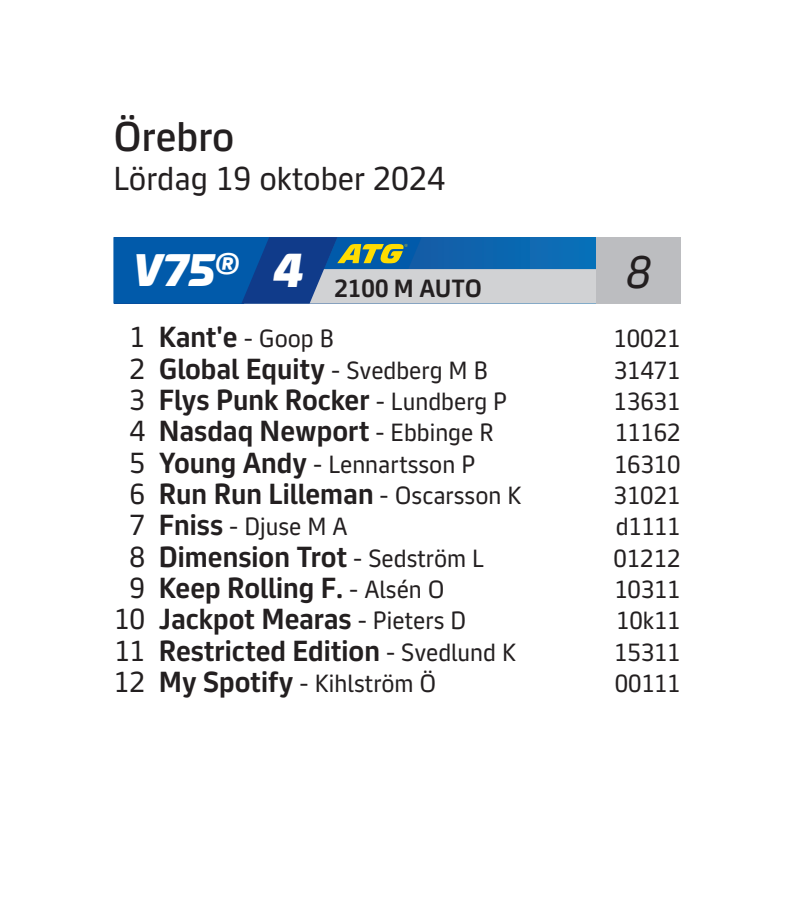
<style>
.page{position:relative;width:794px;height:908px;background:#fff}
.page>*{position:absolute;margin:0;border:0;box-sizing:border-box;transform-origin:0 0}
.t1{font:46px "ATG Rubrik";color:#fff}
.t2{font:44px "ATG Rubrik";color:#fff}
.t3{font:italic 44px "ATG Text";color:#231f20}
.t4{font:500 40px "ATG Text";color:#231f20}
.t5{font:32px "ATG Text";color:#231f20}
.HorseAndRider{font:700 28px "ATG Text";color:#231f20}
.S_REKORD{font:28px "ATG Text";color:#231f20}
.S_REKORD-2{font:24px "ATG Text";letter-spacing:-.01em;color:#231f20}
.HorseAndRider-2{font:24px "ATG Text";color:#231f20}
.t6{font:700 24px "ATG Text";color:#231f20}
.s1{font-weight:400;font-size:24px}
.s2{font-weight:700;font-size:28px}
</style>
<div class="page">
<div style="left:595px;top:237px;width:85px;height:66px;background:#bcbdc0"></div>
<svg style="left:113px;top:237px;width:483px;height:66px"></svg>
<p class="t4" style="left:113px;top:113px;width:122px">Örebro</p>
<p class="t5" style="left:113px;top:159px;width:333px">Lördag 19 oktober 2024</p>
<p class="t2" style="left:134px;top:244px;width:106px">V75®</p>
<p class="t1" style="left:273px;top:243px;width:32px">4</p>
<p class="t6" style="left:334px;top:274px;width:149px">2100 M AUTO</p>
<p class="t3" style="left:626px;top:246px;width:26px">8</p>
<p class="S_REKORD" style="left:129px;top:320px;width:17px">1</p>
<p class="HorseAndRider" style="left:159px;top:320px;width:177px">Kant'e <span class="s1">- Goop B</span></p>
<p class="S_REKORD-2" style="left:613px;top:324px;width:68px">10021</p>
<p class="S_REKORD" style="left:129px;top:352px;width:17px">2</p>
<p class="HorseAndRider" style="left:159px;top:351px;width:330px">Global Equity <span class="s1">- Svedberg M B</span></p>
<p class="S_REKORD-2" style="left:614px;top:356px;width:68px">31471</p>
<p class="S_REKORD" style="left:129px;top:383px;width:17px">3</p>
<p class="HorseAndRider" style="left:159px;top:383px;width:350px">Flys Punk Rocker <span class="s1">- Lundberg P</span></p>
<p class="S_REKORD-2" style="left:613px;top:387px;width:68px">13631</p>
<p class="S_REKORD" style="left:129px;top:414px;width:17px">4</p>
<p class="HorseAndRider" style="left:159px;top:414px;width:336px">Nasdaq Newport <span class="s1">- Ebbinge R</span></p>
<p class="S_REKORD-2" style="left:615px;top:418px;width:67px">11162</p>
<p class="S_REKORD" style="left:129px;top:446px;width:17px">5</p>
<p class="HorseAndRider-2" style="left:159px;top:449px;width:318px"><span class="s2">Young Andy</span> - Lennartsson P</p>
<p class="S_REKORD-2" style="left:614px;top:449px;width:68px">16310</p>
<p class="S_REKORD" style="left:129px;top:477px;width:17px">6</p>
<p class="HorseAndRider" style="left:159px;top:477px;width:364px">Run Run Lilleman <span class="s1">- Oscarsson K</span></p>
<p class="S_REKORD-2" style="left:614px;top:481px;width:68px">31021</p>
<p class="S_REKORD" style="left:129px;top:508px;width:17px">7</p>
<p class="HorseAndRider-2" style="left:159px;top:512px;width:190px"><span class="s2">Fniss</span> - Djuse M A</p>
<p class="S_REKORD-2" style="left:616px;top:512px;width:66px">d1111</p>
<p class="S_REKORD" style="left:129px;top:540px;width:17px">8</p>
<p class="HorseAndRider" style="left:159px;top:539px;width:327px">Dimension Trot <span class="s1">- Sedström L</span></p>
<p class="S_REKORD-2" style="left:613px;top:543px;width:68px">01212</p>
<p class="S_REKORD" style="left:129px;top:571px;width:17px">9</p>
<p class="HorseAndRider" style="left:159px;top:570px;width:287px">Keep Rolling F. <span class="s1">- Alsén O</span></p>
<p class="S_REKORD-2" style="left:614px;top:575px;width:68px">10311</p>
<p class="S_REKORD" style="left:114px;top:602px;width:33px">10</p>
<p class="HorseAndRider" style="left:159px;top:602px;width:309px">Jackpot Mearas <span class="s1">- Pieters D</span></p>
<p class="S_REKORD-2" style="left:616px;top:606px;width:66px">10k11</p>
<p class="S_REKORD" style="left:114px;top:633px;width:32px">11</p>
<p class="HorseAndRider" style="left:159px;top:633px;width:359px">Restricted Edition <span class="s1">- Svedlund K</span></p>
<p class="S_REKORD-2" style="left:614px;top:637px;width:68px">15311</p>
<p class="S_REKORD" style="left:114px;top:665px;width:33px">12</p>
<p class="HorseAndRider-2" style="left:159px;top:669px;width:279px"><span class="s2">My Spotify</span> - Kihlström Ö</p>
<p class="S_REKORD-2" style="left:615px;top:669px;width:67px">00111</p>
</div>
